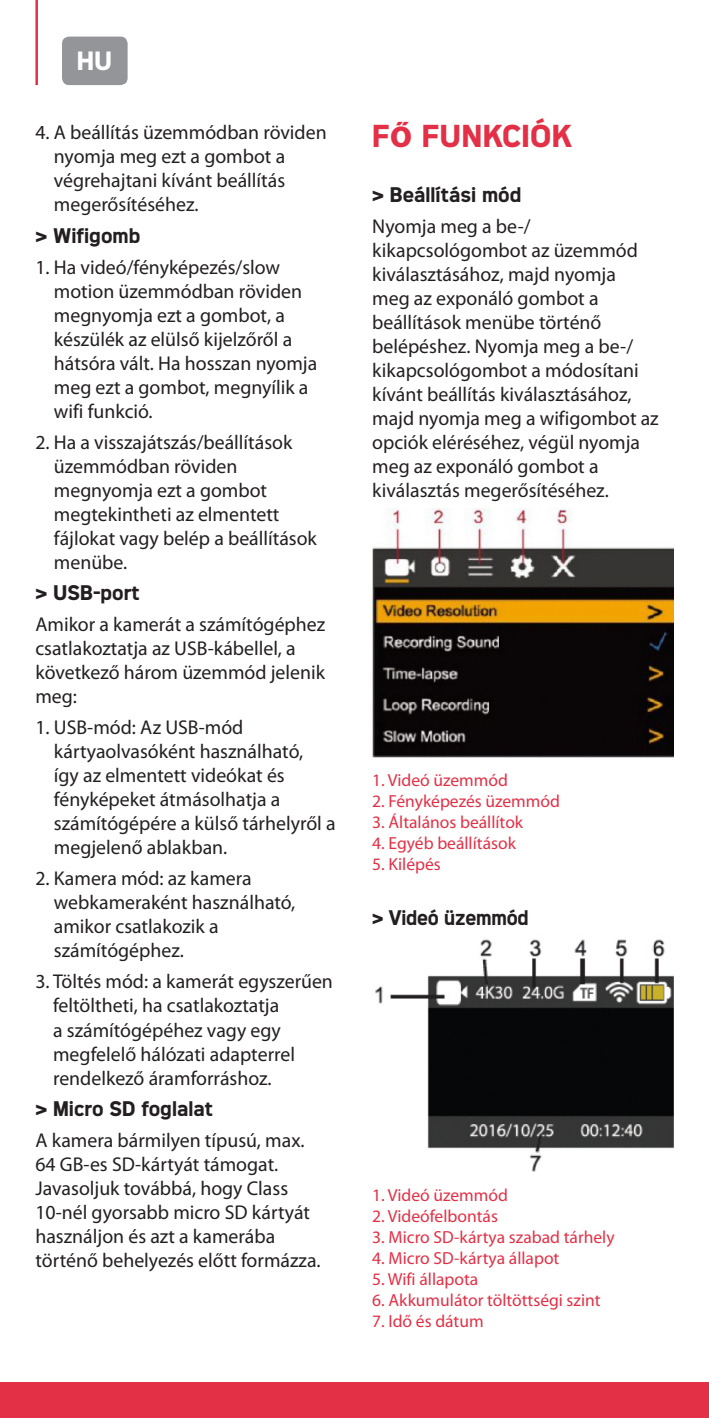
<style>
.page{position:relative;width:709px;height:1418px;background:#fff}
.page>*{position:absolute;margin:0;border:0;box-sizing:border-box;transform-origin:0 0}
.t1{font:700 30px "Agfa Photo Thalis";letter-spacing:.01em;color:#e33046}
.t2{font:700 25px "Agfa Photo Thalis";color:#fff}
.t3{font:20px/24px "Myriad Pro";color:#231f20}
.t4{font:700 20px "Agfa Photo Thalis";color:#231f20}
.t5{font:700 20px "Agfa Photo Thalis";color:#231f20;scale:.95 1}
.t6{font:17.5px "Myriad Pro";color:#e33046}
.s1{font-family:"Myriad Pro";font-weight:900}
</style>
<div class="page">
<img style="left:372px;top:508px;width:301px;height:249px">
<img style="left:375px;top:939px;width:298px;height:233px">
<div style="left:0;top:1382px;width:709px;height:35px;background:#e33046"></div>
<div style="left:62px;top:37px;width:66px;height:48px;background:#939598;border-radius:7px"></div>
<hr style="left:35px;top:0;width:3px;height:85px;background:#e33046">
<p class="t2" style="left:77px;top:46px;width:37px">HU</p>
<p class="t3" style="left:54px;top:120px;width:274px;text-indent:-18px">4. A beállítás üzemmódban röviden nyomja meg ezt a gombot a végrehajtani kívánt beállítás megerősítéséhez.</p>
<p class="t4" style="left:35px;top:223px;width:106px">&gt; Wifigomb</p>
<p class="t3" style="left:54px;top:255px;width:265px;text-indent:-18px">1. Ha videó/fényképezés/slow motion üzemmódban röviden megnyomja ezt a gombot, a készülék az elülső kijelzőről a hátsóra vált. Ha hosszan nyomja meg ezt a gombot, megnyílik a wifi funkció.</p>
<p class="t3" style="left:54px;top:430px;width:264px;text-indent:-18px">2. Ha a visszajátszás/beállítások üzemmódban röviden megnyomja ezt a gombot megtekintheti az elmentett fájlokat vagy belép a beállítások menübe.</p>
<p class="t4" style="left:35px;top:580px;width:106px">&gt; USB-port</p>
<p class="t3" style="left:35px;top:612px;width:291px">Amikor a kamerát a számítógéphez csatlakoztatja az USB-kábellel, a következő három üzemmód jelenik meg:</p>
<p class="t3" style="left:54px;top:715px;width:283px;text-indent:-18px">1. USB-mód: Az USB-mód kártyaolvasóként használható,<br>így az elmentett videókat és fényképeket átmásolhatja a számítógépére a külső tárhelyről a megjelenő ablakban.</p>
<p class="t3" style="left:54px;top:866px;width:243px;text-indent:-18px">2. Kamera mód: az kamera webkameraként használható, amikor csatlakozik a számítógéphez.</p>
<p class="t3" style="left:53px;top:969px;width:281px;text-indent:-18px">3. Töltés mód: a kamerát egyszerűen feltöltheti, ha csatlakoztatja<br>a számítógépéhez vagy egy megfelelő hálózati adapterrel rendelkező áramforráshoz.</p>
<p class="t4" style="left:35px;top:1096px;width:179px">&gt; Micro SD foglalat</p>
<p class="t3" style="left:35px;top:1127px;width:287px">A kamera bármilyen típusú, max.<br>64 GB-es SD-kártyát támogat.<br>Javasoljuk továbbá, hogy Class<br>10-nél gyorsabb micro SD kártyát használjon és azt a kamerába történő behelyezés előtt formázza.</p>
<h1 class="t1" style="left:372px;top:118px;width:180px">F<span class="s1">Ő</span> funkciÓk</h1>
<p class="t4" style="left:372px;top:183px;width:151px">&gt; Beállítási mód</p>
<p class="t3" style="left:372px;top:214px;width:288px">Nyomja meg a be-/ kikapcsológombot az üzemmód kiválasztásához, majd nyomja<br>meg az exponáló gombot a beállítások menübe történő belépéshez. Nyomja meg a be-/ kikapcsológombot a módosítani kívánt beállítás kiválasztásához, majd nyomja meg a wifigombot az opciók eléréséhez, végül nyomja meg az exponáló gombot a kiválasztás megerősítéséhez.</p>
<p class="t6" style="left:372px;top:769px;width:137px">1. Videó üzemmód</p>
<p class="t6" style="left:372px;top:790px;width:189px">2. Fényképezés üzemmód</p>
<p class="t6" style="left:372px;top:811px;width:152px">3. Általános beállítok</p>
<p class="t6" style="left:372px;top:832px;width:145px">4. Egyéb beállítások</p>
<p class="t6" style="left:372px;top:853px;width:70px">5. Kilépés</p>
<p class="t5" style="left:372px;top:905px;width:166px">&gt; Videó üzemmód</p>
<p class="t6" style="left:372px;top:1184px;width:137px">1. Videó üzemmód</p>
<p class="t6" style="left:372px;top:1205px;width:127px">2. Videófelbontás</p>
<p class="t6" style="left:372px;top:1226px;width:244px">3. Micro SD-kártya szabad tárhely</p>
<p class="t6" style="left:372px;top:1247px;width:189px">4. Micro SD-kártya állapot</p>
<p class="t6" style="left:372px;top:1268px;width:108px">5. Wifi állapota</p>
<p class="t6" style="left:372px;top:1289px;width:230px">6. Akkumulátor töltöttségi szint</p>
<p class="t6" style="left:372px;top:1310px;width:113px">7. Idő és dátum</p>
</div>
